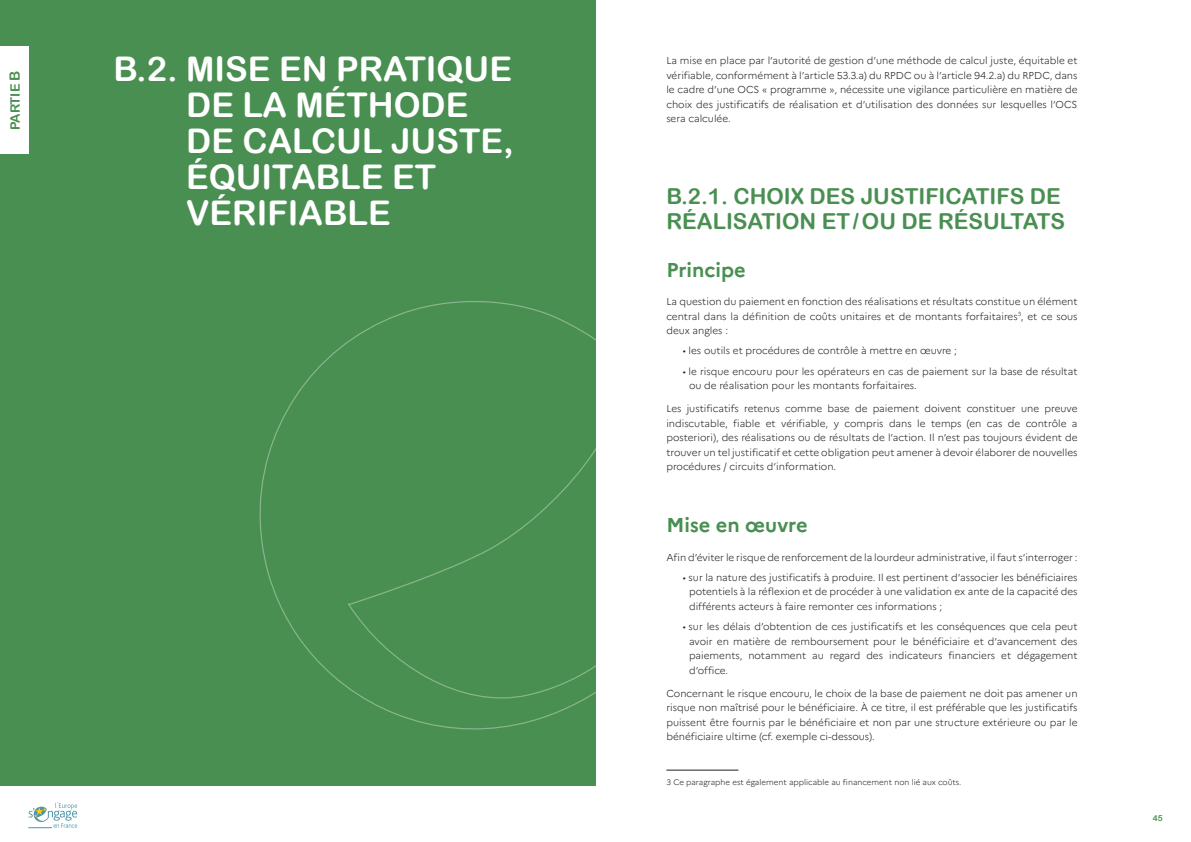
<style>
.page{position:relative;width:1191px;height:842px;background:#fff}
.page>*{position:absolute;margin:0;border:0;box-sizing:border-box;transform-origin:0 0}
.Titre1{font:34px/36px "Arial Rounded MT Bold";color:#fff}
.Titre2-vert{font:22px/25px "Arial Rounded MT Bold";color:#498f51}
.Titre3-vert{font:700 20px "Marianne";color:#498f51}
.t1{font:13px "Arial Rounded MT Bold";color:#498f51}
.Texte_courant_justif{font:300 10px/14.5px "Marianne";color:#231f20;text-align:justify}
.t2{font:8.3px "Arial Rounded MT Bold";color:#498f51}
.Notes_de_bas_de_page{font:300 8px "Marianne";color:#231f20}
.s1{font-size:14.1px}
</style>
<div class="page">
<svg style="left:28px;top:802px;width:49px;height:26px"></svg>
<hr style="left:666px;top:770px;width:72px;height:1px;background:#231f20">
<div style="left:0;top:0;width:595px;height:785px;background:#498f51"></div>
<svg style="left:259px;top:301px;width:336px;height:429px"></svg>
<div style="left:0;top:47px;width:28px;height:107px;background:#fff"></div>
<p class="t1" style="left:8px;top:130px;width:61px;rotate:-90deg">PARTIE <span class="s1">B</span></p>
<p class="Titre1" style="left:186px;top:51px;width:329px;text-indent:-73px">B.2. MISE EN PRATIQUE<br>DE LA MÉTHODE<br>DE CALCUL JUSTE,<br>ÉQUITABLE ET<br>VÉRIFIABLE</p>
<p class="Texte_courant_justif" style="left:666px;top:53px;width:413px">La mise en place par l’autorité de gestion d’une méthode de calcul juste, équitable et vérifiable, conformément à l’article 53.3.a) du RPDC ou à l’article 94.2.a) du RPDC, dans le cadre d’une OCS « programme », nécessite une vigilance particulière en matière de choix des justificatifs de réalisation et d’utilisation des données sur lesquelles l’OCS sera calculée.</p>
<p class="Titre2-vert" style="left:666px;top:183px;width:400px">B.2.1. CHOIX DES JUSTIFICATIFS DE<br>RÉALISATION ET/OU DE RÉSULTATS</p>
<p class="Titre3-vert" style="left:666px;top:257px;width:81px">Principe</p>
<p class="Texte_courant_justif" style="left:666px;top:294px;width:413px">La question du paiement en fonction des réalisations et résultats constitue un élément central dans la définition de coûts unitaires et de montants forfaitaires<sup>3</sup>, et ce sous deux angles :</p>
<p class="Texte_courant_justif" style="left:683px;top:343px;width:275px">• les outils et procédures de contrôle à mettre en œuvre ;</p>
<p class="Texte_courant_justif" style="left:689px;top:363px;width:390px;text-indent:-6px">• le risque encouru pour les opérateurs en cas de paiement sur la base de résultat ou de réalisation pour les montants forfaitaires.</p>
<p class="Texte_courant_justif" style="left:666px;top:400px;width:413px">Les justificatifs retenus comme base de paiement doivent constituer une preuve indiscutable, fiable et vérifiable, y compris dans le temps (en cas de contrôle a posteriori), des réalisations ou de résultats de l’action. Il n’est pas toujours évident de trouver un tel justificatif et cette obligation peut amener à devoir élaborer de nouvelles procédures / circuits d’information.</p>
<p class="Titre3-vert" style="left:666px;top:513px;width:143px">Mise en œuvre</p>
<p class="Texte_courant_justif" style="left:666px;top:549px;width:413px">Afin d’éviter le risque de renforcement de la lourdeur administrative, il faut s’interroger :</p>
<p class="Texte_courant_justif" style="left:689px;top:569px;width:390px;text-indent:-6px">• sur la nature des justificatifs à produire. Il est pertinent d’associer les bénéficiaires potentiels à la réflexion et de procéder à une validation ex ante de la capacité des différents acteurs à faire remonter ces informations ;</p>
<p class="Texte_courant_justif" style="left:689px;top:618px;width:390px;text-indent:-6px">• sur les délais d’obtention de ces justificatifs et les conséquences que cela peut avoir en matière de remboursement pour le bénéficiaire et d’avancement des paiements, notamment au regard des indicateurs financiers et dégagement d’office.</p>
<p class="Texte_courant_justif" style="left:666px;top:685px;width:413px">Concernant le risque encouru, le choix de la base de paiement ne doit pas amener un risque non maîtrisé pour le bénéficiaire. À ce titre, il est préférable que les justificatifs puissent être fournis par le bénéficiaire et non par une structure extérieure ou par le bénéficiaire ultime (cf. exemple ci-dessous).</p>
<p class="Notes_de_bas_de_page" style="left:666px;top:776px;width:296px">3 Ce paragraphe est également applicable au financement non lié aux coûts.</p>
<p class="t2" style="left:1152px;top:813px;width:11px">45</p>
</div>
